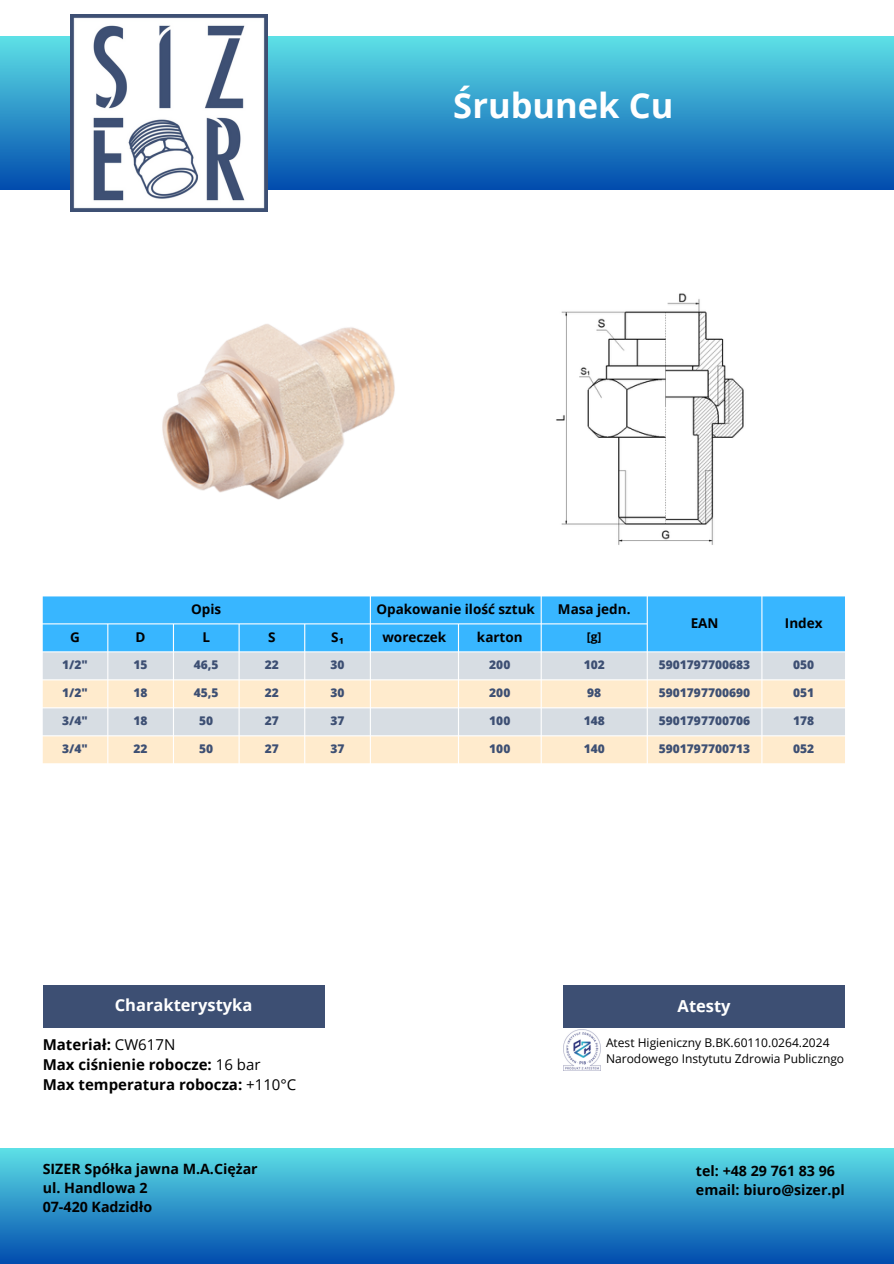
<style>
.page{position:relative;width:894px;height:1264px;background:#fff}
.page>*{position:absolute;margin:0;border:0;box-sizing:border-box;transform-origin:0 0}
.t1{font:700 34.5px "Open Sans";color:#fff}
.t2{font:700 16.5px "Open Sans";color:#fff}
.t3{font:700 15px/20.2px "Open Sans";color:#000}
.t4{font:700 14.25px/19.2px "Open Sans";color:#000}
.t5{font:700 13.5px "Open Sans";color:#000}
.t6{font:800 12px "Open Sans";color:#3d4f73}
.t7{font:12px "Open Sans";color:#000}
.t8{font:700 12px "Open Sans";color:#000}
.s1{font-family:"Noto Sans"}
.s2{font-weight:400}
</style>
<div class="page">
<div style="left:0;top:36px;width:893px;height:153px;background:linear-gradient(to bottom,#5de0e6,#024cae)"></div>
<img style="left:71px;top:14px;width:197px;height:197px">
<div style="left:43px;top:596px;width:801px;height:55px;background:#38b6ff"></div>
<svg style="left:43px;top:652px;width:801px;height:28px;background:#d9dee4"></svg>
<svg style="left:43px;top:680px;width:801px;height:83px;background:#f2e7d6"></svg>
<div style="left:0;top:1147px;width:893px;height:116px;background:linear-gradient(to bottom,#5ee2e7,#034eae)"></div>
<div style="left:43px;top:984px;width:281px;height:43px;background:#3d4f73"></div>
<div style="left:563px;top:984px;width:281px;height:43px;background:#3d4f73"></div>
<img style="left:563px;top:1029px;width:37px;height:41px">
<img style="left:556px;top:293px;width:188px;height:252px">
<img style="left:162px;top:324px;width:233px;height:176px">
<h4 class="t1" style="left:453px;top:81px;width:221px">Śrubunek Cu</h4>
<h1 class="t5" style="left:191px;top:600px;width:32px">Opis</h1>
<p class="t5" style="left:376px;top:600px;width:160px">Opakowanie ilość sztuk</p>
<p class="t5" style="left:557px;top:600px;width:74px">Masa jedn.</p>
<p class="t5" style="left:690px;top:614px;width:29px">EAN</p>
<p class="t5" style="left:784px;top:614px;width:39px">Index</p>
<p class="t5" style="left:70px;top:628px;width:11px">G</p>
<p class="t5" style="left:136px;top:628px;width:11px">D</p>
<p class="t5" style="left:202px;top:628px;width:9px">L</p>
<p class="t5" style="left:268px;top:628px;width:9px">S</p>
<p class="t5" style="left:331px;top:628px;width:14px">S<span class="s1">₁</span></p>
<p class="t5" style="left:382px;top:628px;width:65px">woreczek</p>
<p class="t5" style="left:477px;top:628px;width:47px">karton</p>
<p class="t8" style="left:586px;top:628px;width:16px">[g]</p>
<p class="t6" style="left:62px;top:656px;width:27px">1/2"</p>
<p class="t6" style="left:133px;top:656px;width:16px">15</p>
<p class="t6" style="left:194px;top:656px;width:26px">46,5</p>
<p class="t6" style="left:265px;top:656px;width:16px">22</p>
<p class="t6" style="left:330px;top:656px;width:16px">30</p>
<p class="t6" style="left:489px;top:656px;width:23px">200</p>
<p class="t6" style="left:583px;top:656px;width:23px">102</p>
<p class="t6" style="left:658px;top:656px;width:93px">5901797700683</p>
<p class="t6" style="left:793px;top:656px;width:23px">050</p>
<p class="t6" style="left:62px;top:684px;width:27px">1/2"</p>
<p class="t6" style="left:133px;top:684px;width:16px">18</p>
<p class="t6" style="left:194px;top:684px;width:26px">45,5</p>
<p class="t6" style="left:265px;top:684px;width:16px">22</p>
<p class="t6" style="left:330px;top:684px;width:16px">30</p>
<p class="t6" style="left:489px;top:684px;width:23px">200</p>
<p class="t6" style="left:587px;top:684px;width:16px">98</p>
<p class="t6" style="left:658px;top:684px;width:93px">5901797700690</p>
<p class="t6" style="left:793px;top:684px;width:23px">051</p>
<p class="t6" style="left:62px;top:712px;width:27px">3/4"</p>
<p class="t6" style="left:133px;top:712px;width:16px">18</p>
<p class="t6" style="left:199px;top:712px;width:16px">50</p>
<p class="t6" style="left:265px;top:712px;width:16px">27</p>
<p class="t6" style="left:330px;top:712px;width:16px">37</p>
<p class="t6" style="left:489px;top:712px;width:23px">100</p>
<p class="t6" style="left:583px;top:712px;width:23px">148</p>
<p class="t6" style="left:658px;top:712px;width:93px">5901797700706</p>
<p class="t6" style="left:793px;top:712px;width:23px">178</p>
<p class="t6" style="left:62px;top:740px;width:27px">3/4"</p>
<p class="t6" style="left:133px;top:740px;width:16px">22</p>
<p class="t6" style="left:199px;top:740px;width:16px">50</p>
<p class="t6" style="left:265px;top:740px;width:16px">27</p>
<p class="t6" style="left:330px;top:740px;width:16px">37</p>
<p class="t6" style="left:489px;top:740px;width:23px">100</p>
<p class="t6" style="left:583px;top:740px;width:23px">140</p>
<p class="t6" style="left:658px;top:740px;width:93px">5901797700713</p>
<p class="t6" style="left:793px;top:740px;width:23px">052</p>
<p class="t2" style="left:115px;top:993px;width:139px">Charakterystyka</p>
<p class="t3" style="left:43px;top:1033px;width:255px">Materiał: <span class="s2">CW617N<br></span>Max ciśnienie robocze: <span class="s2">16 bar<br></span>Max temperatura robocza: <span class="s2">+110°C</span></p>
<p class="t2" style="left:677px;top:994px;width:54px">Atesty</p>
<p class="t7" style="left:606px;top:1033px;width:225px">Atest Higieniczny B.BK.60110.0264.2024</p>
<h4 class="t7" style="left:606px;top:1049px;width:240px">Narodowego Instytutu Zdrowia Publiczngo</h4>
<h3 class="t4" style="left:43px;top:1158px;width:216px">SIZER Spółka jawna M.A.Ciężar ul. Handlowa 2<br>07-420 Kadzidło</h3>
<h2 class="t4" style="left:695px;top:1160px;width:150px">tel: +48 29 761 83 96 email: biuro@sizer.pl</h2>
</div>
